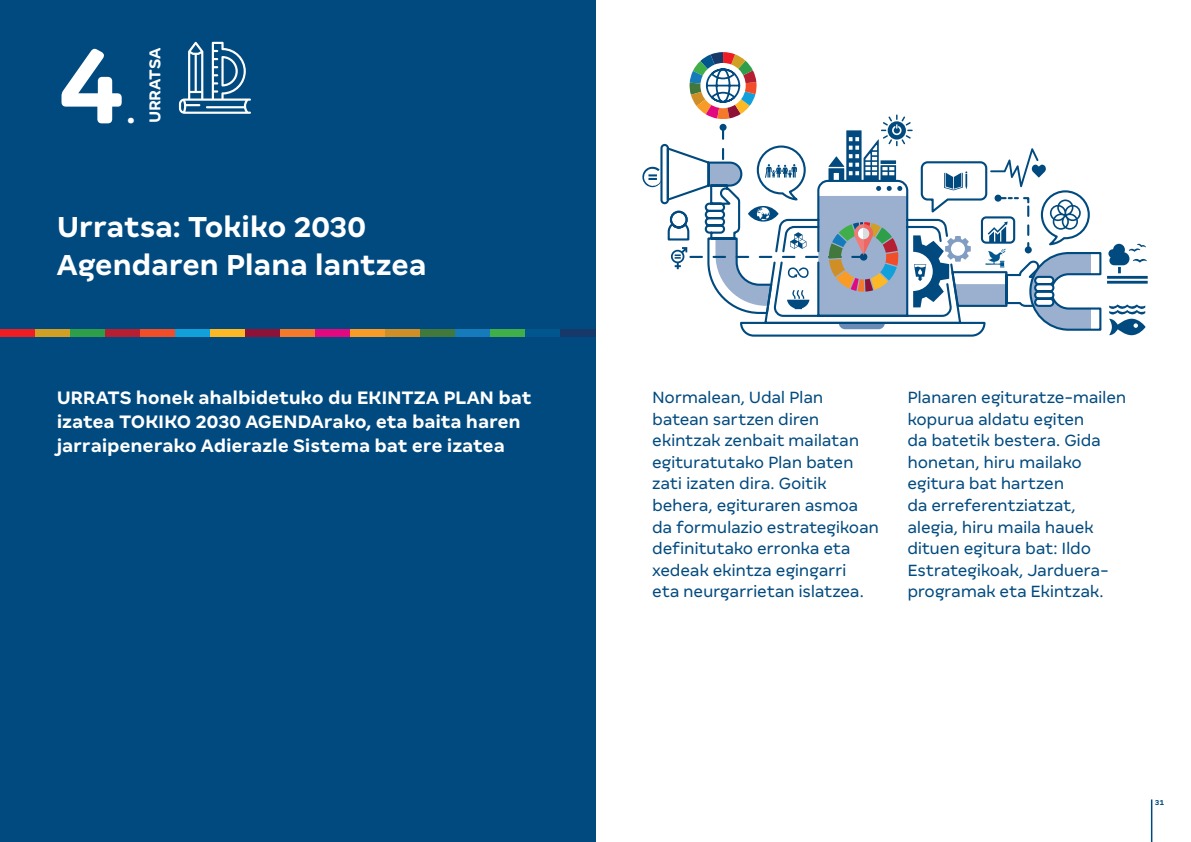
<style>
.page{position:relative;width:1191px;height:842px;background:#fff}
.page>*{position:absolute;margin:0;border:0;box-sizing:border-box;transform-origin:0 0}
.t1{font:700 119.9px "Margem Rounded";color:#fff}
.t2{font:700 36.9px "Margem Rounded";color:#fff}
.t3{font:700 32px/38.4px "Margem";letter-spacing:-.015em;color:#fff}
.t4{font:700 20px/24px "Margem";letter-spacing:-.01em;color:#fff}
.t5{font:18px/21.6px "Margem";letter-spacing:-.02em;color:#004a7f}
.t6{font:700 17.5px "Margem Rounded";letter-spacing:-.01em;color:#fff}
.t7{font:700 8px "Margem";color:#004a7f}
</style>
<div class="page">
<hr style="left:1150px;top:799px;width:2px;height:43px;background:#004a7f">
<div style="left:0;top:0;width:595px;height:842px;background:#004a7f"></div>
<div style="left:0;top:330px;width:35px;height:7px;background:#ee1d23"></div>
<div style="left:35px;top:330px;width:35px;height:7px;background:#d19f24"></div>
<div style="left:70px;top:330px;width:35px;height:7px;background:#2e9e48"></div>
<div style="left:105px;top:330px;width:35px;height:7px;background:#b61f32"></div>
<div style="left:140px;top:330px;width:35px;height:7px;background:#f04d28"></div>
<div style="left:175px;top:330px;width:35px;height:7px;background:#12a0db"></div>
<div style="left:210px;top:330px;width:35px;height:7px;background:#fcb825"></div>
<div style="left:245px;top:330px;width:35px;height:7px;background:#8e1238"></div>
<div style="left:280px;top:330px;width:35px;height:7px;background:#f4792a"></div>
<div style="left:315px;top:330px;width:35px;height:7px;background:#e20980"></div>
<div style="left:350px;top:330px;width:35px;height:7px;background:#f89c27"></div>
<div style="left:385px;top:330px;width:35px;height:7px;background:#cf8f26"></div>
<div style="left:420px;top:330px;width:35px;height:7px;background:#43783d"></div>
<div style="left:455px;top:330px;width:35px;height:7px;background:#167bba"></div>
<div style="left:490px;top:330px;width:35px;height:7px;background:#40ae49"></div>
<div style="left:525px;top:330px;width:35px;height:7px;background:#01568d"></div>
<div style="left:560px;top:330px;width:35px;height:7px;background:#17396a"></div>
<svg style="left:179px;top:42px;width:72px;height:72px"></svg>
<svg style="left:1109px;top:304px;width:36px;height:31px"></svg>
<hr style="left:1107px;top:276px;width:40px;height:3px;background:#004a7f">
<hr style="left:1107px;top:281px;width:40px;height:3px;background:#004a7f">
<svg style="left:1108px;top:244px;width:38px;height:29px"></svg>
<svg style="left:642px;top:52px;width:460px;height:285px"></svg>
<h1 class="t1" style="left:57px;top:15px;width:71px">4</h1>
<h2 class="t2" style="left:126px;top:90px;width:11px">.</h2>
<p class="t6" style="left:145px;top:123px;width:77px;rotate:-90deg">URRATSA</p>
<h3 class="t3" style="left:57px;top:207px;width:371px">Urratsa: Tokiko 2030<br>Agendaren Plana lantzea</h3>
<p class="t4" style="left:57px;top:386px;width:476px">URRATS honek ahalbidetuko du EKINTZA PLAN bat izatea TOKIKO 2030 AGENDArako, eta baita haren jarraipenerako Adierazle Sistema bat ere izatea</p>
<p class="t5" style="left:652px;top:386px;width:228px">Normalean, Udal Plan batean sartzen diren ekintzak zenbait mailatan egituratutako Plan baten zati izaten dira. Goitik behera, egituraren asmoa da formulazio estrategikoan definitutako erronka eta xedeak ekintza egingarri<br>eta neurgarrietan islatzea.</p>
<p class="t5" style="left:907px;top:386px;width:220px">Planaren egituratze-mailen kopurua aldatu egiten<br>da batetik bestera. Gida honetan, hiru mailako egitura bat hartzen<br>da erreferentziatzat, alegia, hiru maila hauek dituen egitura bat: Ildo<br>Estrategikoak, Jarduera&shy;programak eta Ekintzak.</p>
<p class="t7" style="left:1154px;top:797px;width:11px">31</p>
</div>
